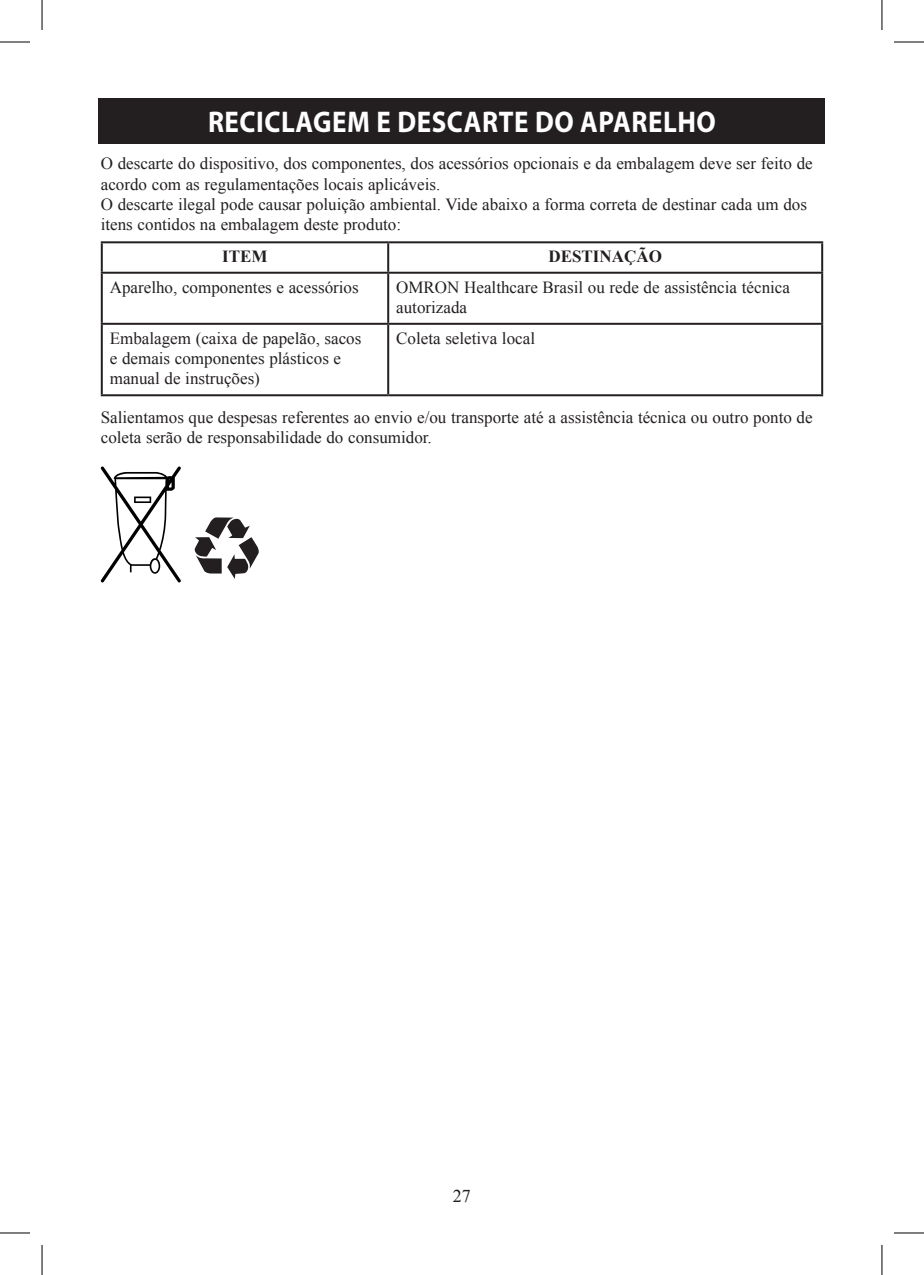
<style>
.page{position:relative;width:924px;height:1275px;background:#fff}
.page>*{position:absolute;margin:0;border:0;box-sizing:border-box;transform-origin:0 0}
.t1{font:700 30px "Myriad Pro";letter-spacing:.02em;color:#fff;scale:.9 1}
.t2{font:18px "Times New Roman";color:#231f20}
.Body{font:17px/20.4px "Times New Roman";color:#231f20}
.Title-1{font:17px/20.4px "Times New Roman";color:#231f20}
.Title-1-2{font:700 17px "Times New Roman";color:#231f20}
</style>
<div class="page">
<div style="left:99px;top:99px;width:725px;height:45px;background:#231f20"></div>
<hr style="left:101px;top:241px;width:287px;height:2px;background:#231f20">
<hr style="left:101px;top:243px;width:2px;height:29px;background:#231f20">
<hr style="left:388px;top:241px;width:434px;height:2px;background:#231f20">
<hr style="left:387px;top:243px;width:2px;height:29px;background:#231f20">
<hr style="left:820px;top:243px;width:2px;height:29px;background:#231f20">
<hr style="left:101px;top:272px;width:287px;height:2px;background:#231f20">
<hr style="left:101px;top:274px;width:2px;height:49px;background:#231f20">
<hr style="left:388px;top:272px;width:434px;height:2px;background:#231f20">
<hr style="left:387px;top:274px;width:2px;height:49px;background:#231f20">
<hr style="left:820px;top:274px;width:2px;height:49px;background:#231f20">
<hr style="left:101px;top:323px;width:287px;height:2px;background:#231f20">
<hr style="left:101px;top:325px;width:2px;height:69px;background:#231f20">
<hr style="left:388px;top:323px;width:434px;height:2px;background:#231f20">
<hr style="left:387px;top:325px;width:2px;height:69px;background:#231f20">
<hr style="left:820px;top:325px;width:2px;height:69px;background:#231f20">
<hr style="left:101px;top:394px;width:287px;height:2px;background:#231f20">
<hr style="left:388px;top:394px;width:434px;height:2px;background:#231f20">
<svg style="left:101px;top:466px;width:80px;height:116px"></svg>
<svg style="left:195px;top:517px;width:64px;height:62px"></svg>
<hr style="left:0;top:42px;width:30px;height:1px;background:#000">
<hr style="left:893px;top:42px;width:30px;height:1px;background:#000">
<hr style="left:0;top:1232px;width:30px;height:1px;background:#000">
<hr style="left:893px;top:1232px;width:30px;height:1px;background:#000">
<hr style="left:42px;top:0;width:1px;height:30px;background:#000">
<hr style="left:42px;top:1245px;width:1px;height:30px;background:#000">
<hr style="left:881px;top:0;width:1px;height:30px;background:#000">
<hr style="left:881px;top:1245px;width:1px;height:30px;background:#000">
<p class="t1" style="left:208px;top:105px;width:565px">RECICLAGEM E DESCARTE DO APARELHO</p>
<p class="Body" style="left:101px;top:153px;width:713px">O descarte do dispositivo, dos componentes, dos acessórios opcionais e da embalagem deve ser feito de acordo com as regulamentações locais aplicáveis.</p>
<p class="Body" style="left:101px;top:194px;width:707px">O descarte ilegal pode causar poluição ambiental. Vide abaixo a forma correta de destinar cada um dos itens contidos na embalagem deste produto:</p>
<p class="Title-1-2" style="left:222px;top:244px;width:47px">ITEM</p>
<p class="Title-1-2" style="left:548px;top:244px;width:115px">DESTINAÇÃO</p>
<p class="Title-1" style="left:110px;top:276px;width:250px">Aparelho, componentes e acessórios</p>
<p class="Title-1" style="left:396px;top:276px;width:395px">OMRON Healthcare Brasil ou rede de assistência técnica autorizada</p>
<p class="Title-1" style="left:110px;top:327px;width:253px">Embalagem (caixa de papelão, sacos</p>
<p class="Title-1" style="left:110px;top:348px;width:233px">e demais componentes plásticos e</p>
<p class="Title-1" style="left:110px;top:368px;width:152px">manual de instruções)</p>
<p class="Title-1" style="left:396px;top:327px;width:140px">Coleta seletiva local</p>
<p class="Body" style="left:101px;top:407px;width:713px">Salientamos que despesas referentes ao envio e/ou transporte até a assistência técnica ou outro ponto de coleta serão de responsabilidade do consumidor.</p>
<p class="t2" style="left:453px;top:1184px;width:19px">27</p>
</div>
